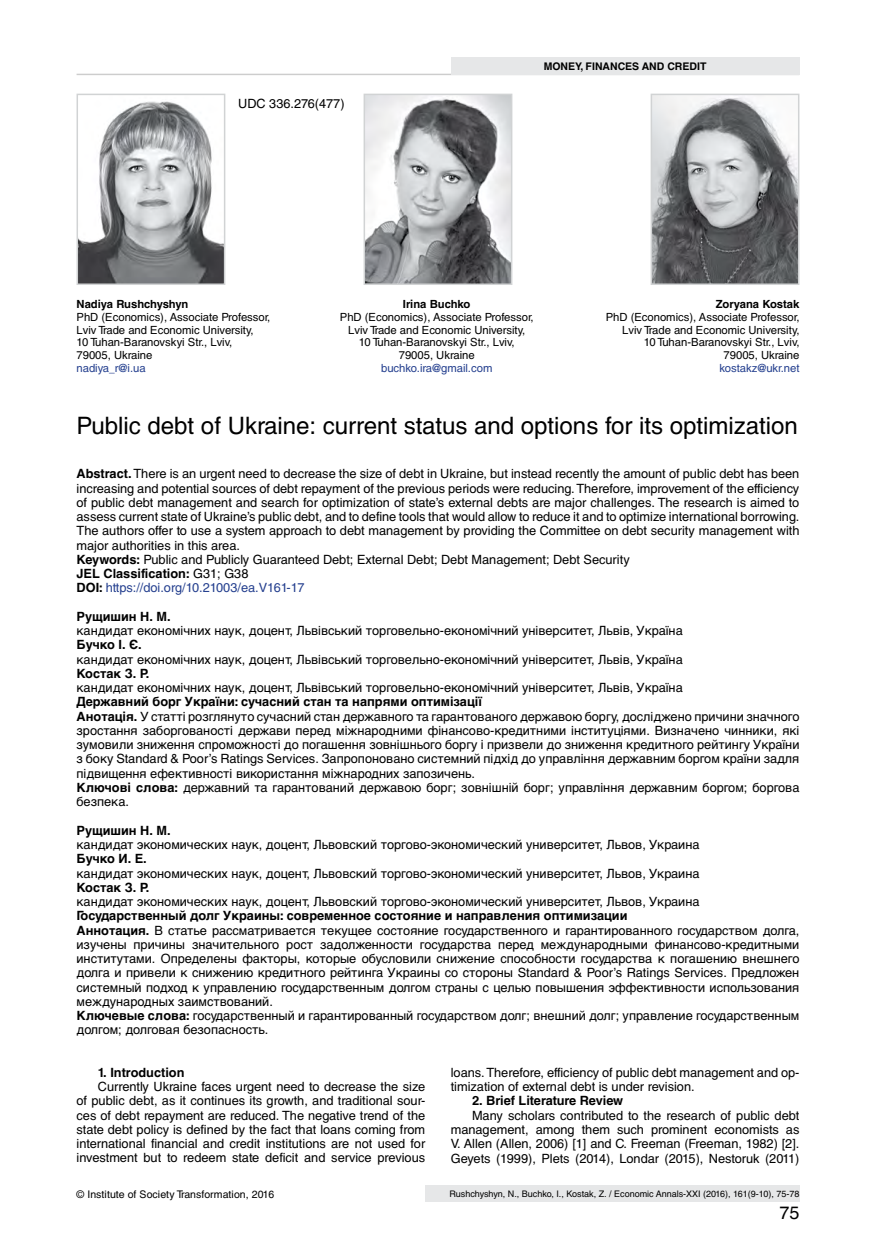
<style>
.page{position:relative;width:876px;height:1246px;background:#fff}
.page>*{position:absolute;margin:0;border:0;box-sizing:border-box;transform-origin:0 0}
.t1{font:24px "Helvetica C";color:#000}
.t2{font:18px "Helvetica C";color:#000}
.t3{font:12.75px/14.2px "Helvetica C";color:#000}
.t4{font:700 12.75px "Helvetica C";color:#000}
.t5{font:11.25px/12.8px "Helvetica C";color:#000}
.t6{font:11.25px "Helvetica C";color:#25408f}
.t7{font:700 11.25px "Helvetica C";color:#000}
.t8{font:10.5px "Helvetica C";letter-spacing:.01em;color:#000}
.t9{font:700 10.5px "Helvetica C";color:#000}
.t10{font:9px "Helvetica C";color:#000}
.s1{font-weight:700}
.s2{color:#25408f}
</style>
<div class="page">
<hr style="left:77px;top:74px;width:722px;height:1px;background:#000">
<div style="left:451px;top:57px;width:348px;height:17px;background:#e6e7e8"></div>
<div style="left:425px;top:1185px;width:374px;height:17px;background:#e6e7e8"></div>
<img style="left:80px;top:101px;width:142px;height:181px">
<div style="left:77px;top:94px;width:148px;height:191px;border:2px solid #d1d3d4"></div>
<img style="left:654px;top:97px;width:142px;height:185px">
<div style="left:651px;top:94px;width:148px;height:191px;border:2px solid #d1d3d4"></div>
<img style="left:367px;top:97px;width:142px;height:185px">
<div style="left:364px;top:94px;width:148px;height:191px;border:2px solid #d1d3d4"></div>
<p class="t3" style="left:238px;top:96px;width:108px">UDC 336.276(477)</p>
<p class="t9" style="left:544px;top:60px;width:164px">MONEY, FINANCES AND CREDIT</p>
<p class="t7" style="left:77px;top:298px;width:113px">Nadiya Rushchyshyn</p>
<p class="t5" style="left:77px;top:311px;width:195px">PhD (Economics), Associate Professor,<br>Lviv Trade and Economic University,<br>10 Tuhan-Baranovskyi Str., Lviv,<br>79005, Ukraine</p>
<p class="t6" style="left:77px;top:362px;width:71px">nadiya_r@i.ua</p>
<p class="t7" style="left:403px;top:298px;width:69px">Irina Buchko</p>
<p class="t5" style="left:340px;top:311px;width:195px;text-align:center">PhD (Economics), Associate Professor,<br>Lviv Trade and Economic University,<br>10 Tuhan-Baranovskyi Str., Lviv,<br>79005, Ukraine</p>
<p class="t6" style="left:381px;top:362px;width:113px">buchko.ira@gmail.com</p>
<p class="t7" style="left:716px;top:298px;width:85px">Zoryana Kostak</p>
<p class="t5" style="left:606px;top:311px;width:195px;text-align:right">PhD (Economics), Associate Professor,<br>Lviv Trade and Economic University,<br>10 Tuhan-Baranovskyi Str., Lviv,<br>79005, Ukraine</p>
<p class="t6" style="left:719px;top:362px;width:81px">kostakz@ukr.net</p>
<h1 class="t1" style="left:77px;top:412px;width:723px">Public debt of Ukraine: current status and options for its optimization</h1>
<p class="t3" style="left:77px;top:467px;width:724px"><span class="s1">Abstract.</span> There is an urgent need to decrease the size of debt in Ukraine, but instead recently the amount of public debt has been increasing and potential sources of debt repayment of the previous periods were reducing. Therefore, improvement of the efficiency of public debt management and search for optimization of state’s external debts are major challenges. The research is aimed to assess current state of Ukraine’s public debt, and to define tools that would allow to reduce it and to optimize international borrowing.<br>The authors offer to use a system approach to debt management by providing the Committee on debt security management with major authorities in this area.<br><span class="s1">Keywords:</span> Public and Publicly Guaranteed Debt; External Debt; Debt Management; Debt Security<br><span class="s1">JEL Classification:</span> G31; G38<br><span class="s1">DOI:</span> <span class="s2">https://doi.org/10.21003/ea.V161-17</span></p>
<p class="t4" style="left:77px;top:609px;width:96px">Рущишин Н. М.</p>
<p class="t3" style="left:77px;top:624px;width:608px">кандидат економічних наук, доцент, Львівський торговельно-економічний університет, Львів, Україна</p>
<p class="t4" style="left:77px;top:638px;width:67px">Бучко І. Є.</p>
<p class="t3" style="left:77px;top:652px;width:608px">кандидат економічних наук, доцент, Львівський торговельно-економічний університет, Львів, Україна</p>
<p class="t4" style="left:77px;top:666px;width:74px">Костак З. Р.</p>
<p class="t3" style="left:77px;top:681px;width:608px">кандидат економічних наук, доцент, Львівський торговельно-економічний університет, Львів, Україна</p>
<p class="t3" style="left:77px;top:695px;width:724px"><span class="s1">Державний борг України: сучасний стан та напрями оптимізації<br>Анотація.</span> У статті розглянуто сучасний стан державного та гарантованого державою боргу, досліджено причини значного зростання заборгованості держави перед міжнародними фінансово-кредитними інституціями. Визначено чинники, які зумовили зниження спроможності до погашення зовнішнього боргу і призвели до зниження кредитного рейтингу України з боку Standard &amp; Poor’s Ratings Services. Запропоновано системний підхід до управління державним боргом країни задля підвищення ефективності використання міжнародних запозичень.<br><span class="s1">Ключові слова:</span> державний та гарантований державою борг; зовнішній борг; управління державним боргом; боргова безпека.</p>
<p class="t4" style="left:77px;top:823px;width:96px">Рущишин Н. М.</p>
<p class="t3" style="left:77px;top:837px;width:624px">кандидат экономических наук, доцент, Львовский торгово-экономический университет, Львов, Украина</p>
<p class="t4" style="left:77px;top:851px;width:72px">Бучко И. Е.</p>
<p class="t3" style="left:77px;top:866px;width:624px">кандидат экономических наук, доцент, Львовский торгово-экономический университет, Львов, Украина</p>
<p class="t4" style="left:77px;top:880px;width:74px">Костак З. Р.</p>
<p class="t3" style="left:77px;top:894px;width:624px">кандидат экономических наук, доцент, Львовский торгово-экономический университет, Львов, Украина</p>
<p class="t3" style="left:77px;top:909px;width:724px"><span class="s1">Государственный долг Украины: современное состояние и направления оптимизации<br>Аннотация.</span> В статье рассматривается текущее состояние государственного и гарантированного государством долга, изучены причины значительного рост задолженности государства перед международными финансово-кредитными институтами. Определены факторы, которые обусловили снижение способности государства к погашению внешнего долга и привели к снижению кредитного рейтинга Украины со стороны Standard &amp; Poor’s Ratings Services. Предложен системный подход к управлению государственным долгом страны с целью повышения эффективности использования международных заимствований.<br><span class="s1">Ключевые слова:</span> государственный и гарантированный государством долг; внешний долг; управление государственным долгом; долговая безопасность.</p>
<p class="t4" style="left:98px;top:1065px;width:88px">1. Introduction</p>
<p class="t3" style="left:77px;top:1080px;width:350px;text-align:justify;text-indent:21px">Currently Ukraine faces urgent need to decrease the size of public debt, as it continues its growth, and traditional sour&shy;ces of debt repayment are reduced. The negative trend of the state debt policy is defined by the fact that loans coming from international financial and credit institutions are not used for investment but to redeem state deficit and service previous</p>
<p class="t8" style="left:77px;top:1188px;width:199px">© Institute of Society Transformation, 2016</p>
<p class="t3" style="left:451px;top:1065px;width:350px">loans. Therefore, efficiency of public debt management and op&shy;timization of external debt is under revision.</p>
<p class="t4" style="left:472px;top:1094px;width:153px">2. Brief Literature Review</p>
<p class="t3" style="left:451px;top:1108px;width:350px;text-align:justify;text-indent:21px">Many scholars contributed to the research of public debt management, among them such prominent economists as V. Allen (Allen, 2006) [1] and C. Freeman (Freeman, 1982) [2].<br>Geyets (1999), Plets (2014), Londar (2015), Nestoruk (2011)</p>
<p class="t10" style="left:449px;top:1189px;width:351px">Rushchyshyn, N., Buchko, I., Kostak, Z. / Economic Annals-XXI (2016), 161(9-10), 75-78</p>
<h2 class="t2" style="left:779px;top:1203px;width:22px">75</h2>
</div>
